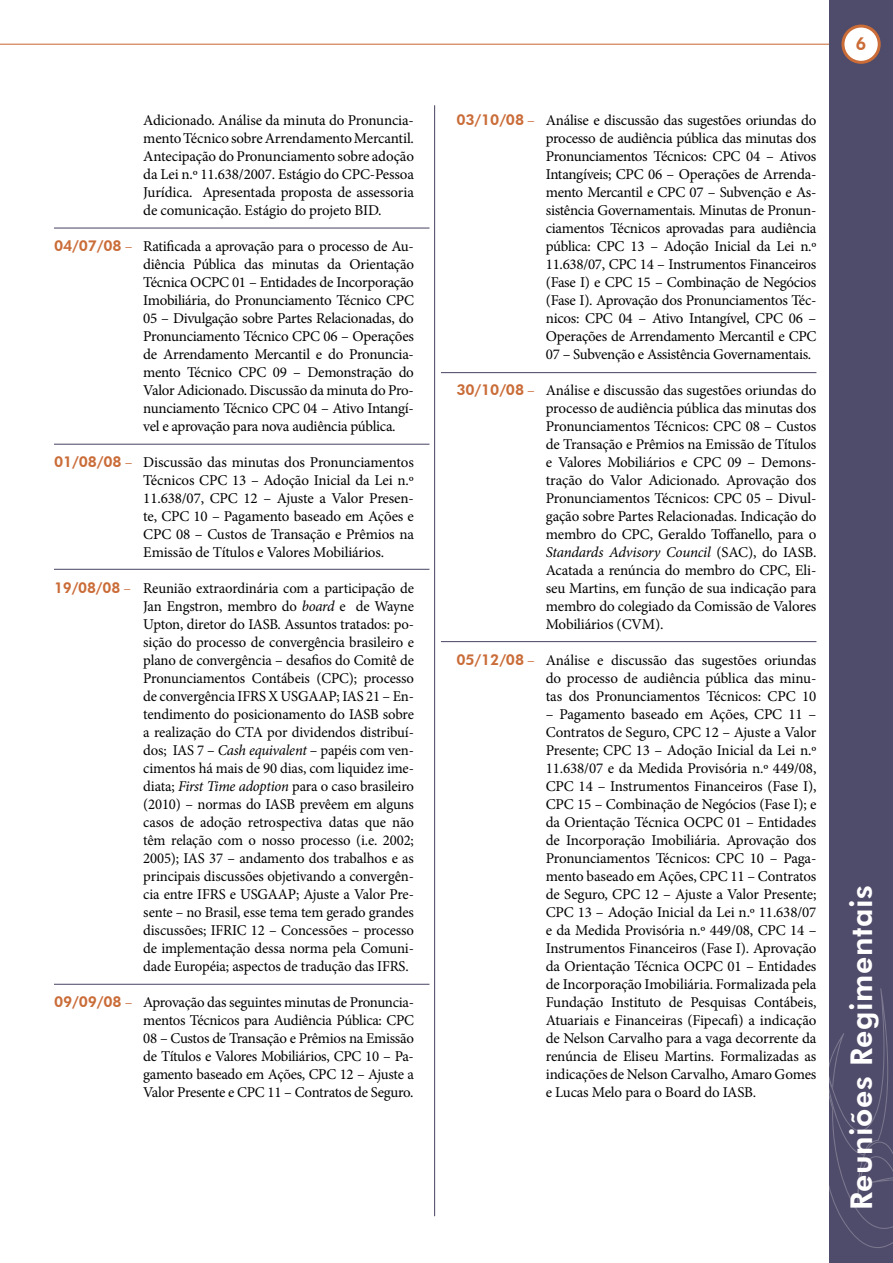
<style>
.page{position:relative;width:893px;height:1263px;background:#fff}
.page>*{position:absolute;margin:0;border:0;box-sizing:border-box;transform-origin:0 0}
.t1{font:800 30px "Futura BT";letter-spacing:.02em;color:#fff}
.t2{font:800 18px "Futura BT";color:#ca6c38}
.t3{font:15px/18px "Minion Pro";letter-spacing:-.015em;color:#000;text-align:justify}
.s1{font-family:"Futura BT";font-weight:800;color:#ca6c38}
.s2{color:#ca6c38}
.s3{font-style:italic}
</style>
<div class="page">
<hr style="left:0;top:44px;width:848px;height:1px;background:#ca6c38">
<div style="left:829px;top:0;width:64px;height:1263px;background:#4f4b6a"></div>
<div style="left:843px;top:26px;width:36px;height:36px;background:#fff;border-radius:50%"></div>
<div style="left:841px;top:25px;width:40px;height:39px;border:3px solid #ca6c38;border-radius:50%"></div>
<svg style="left:829px;top:988px;width:64px;height:260px"></svg>
<hr style="left:54px;top:227px;width:375px;height:2px;background:#4f4b6a">
<hr style="left:54px;top:444px;width:375px;height:1px;background:#4f4b6a">
<hr style="left:54px;top:569px;width:375px;height:1px;background:#4f4b6a">
<hr style="left:54px;top:984px;width:375px;height:1px;background:#4f4b6a">
<hr style="left:441px;top:372px;width:375px;height:1px;background:#4f4b6a">
<hr style="left:441px;top:641px;width:375px;height:1px;background:#4f4b6a">
<hr style="left:434px;top:105px;width:1px;height:1111px;background:#4f4b6a">
<p class="t3" style="left:143px;top:111px;width:272px">Adicionado. Análise da minuta do Pronuncia&shy;mento Técnico sobre Arrendamento Mercantil.<br>Antecipação do Pronunciamento sobre adoção da Lei n.º 11.638/2007. Estágio do CPC-Pessoa Jurídica. Apresentada proposta de assessoria de comunicação. Estágio do projeto BID.</p>
<p class="t3" style="left:143px;top:237px;width:272px;text-indent:-89px"><span class="s1">04/07/08</span> <span class="s2">–</span> Ratificada a aprovação para o processo de Au&shy;diência Pública das minutas da Orientação Técnica OCPC 01 – Entidades de Incorporação Imobiliária, do Pronunciamento Técnico CPC 05 – Divulgação sobre Partes Relacionadas, do Pronunciamento Técnico CPC 06 – Operações de Arrendamento Mercantil e do Pronuncia&shy;mento Técnico CPC 09 – Demonstração do Valor Adicionado. Discussão da minuta do Pro&shy;nunciamento Técnico CPC 04 – Ativo Intangí&shy;vel e aprovação para nova audiência pública.</p>
<p class="t3" style="left:143px;top:453px;width:272px;text-indent:-89px"><span class="s1">01/08/08</span> <span class="s2">–</span> Discussão das minutas dos Pronunciamentos Técnicos CPC 13 – Adoção Inicial da Lei n.º 11.638/07, CPC 12 – Ajuste a Valor Presen&shy;te, CPC 10 – Pagamento baseado em Ações e CPC 08 – Custos de Transação e Prêmios na Emissão de Títulos e Valores Mobiliários.</p>
<p class="t3" style="left:143px;top:579px;width:272px;text-indent:-89px"><span class="s1">19/08/08</span> <span class="s2">–</span> Reunião extraordinária com a participação de Jan Engstron, membro do <span class="s3">board</span> e de Wayne Upton, diretor do IASB. Assuntos tratados: po&shy;sição do processo de convergência brasileiro e plano de convergência – desafios do Comitê de Pronunciamentos Contábeis (CPC); processo de convergência IFRS X USGAAP; IAS 21 – En&shy;tendimento do posicionamento do IASB sobre a realização do CTA por dividendos distribuí&shy;dos; IAS 7 – <span class="s3">Cash equivalent</span> – papéis com ven&shy;cimentos há mais de 90 dias, com liquidez ime&shy;diata; <span class="s3">First Time adoption</span> para o caso brasileiro (2010) – normas do IASB prevêem em alguns casos de adoção retrospectiva datas que não têm relação com o nosso processo (i.e. 2002; 2005); IAS 37 – andamento dos trabalhos e as principais discussões objetivando a convergên&shy;cia entre IFRS e USGAAP; Ajuste a Valor Pre&shy;sente – no Brasil, esse tema tem gerado grandes discussões; IFRIC 12 – Concessões – processo de implementação dessa norma pela Comuni&shy;dade Européia; aspectos de tradução das IFRS.</p>
<p class="t3" style="left:143px;top:993px;width:272px;text-indent:-89px"><span class="s1">09/09/08</span> <span class="s2">–</span> Aprovação das seguintes minutas de Pronuncia&shy;mentos Técnicos para Audiência Pública: CPC 08 – Custos de Transação e Prêmios na Emissão de Títulos e Valores Mobiliários, CPC 10 – Pa&shy;gamento baseado em Ações, CPC 12 – Ajuste a Valor Presente e CPC 11 – Contratos de Seguro.</p>
<p class="t3" style="left:546px;top:112px;width:272px;text-indent:-89px"><span class="s1">03/10/08</span> <span class="s2">–</span> Análise e discussão das sugestões oriundas do processo de audiência pública das minutas dos Pronunciamentos Técnicos: CPC 04 – Ativos Intangíveis; CPC 06 – Operações de Arrenda&shy;mento Mercantil e CPC 07 – Subvenção e As&shy;sistência Governamentais. Minutas de Pronun&shy;ciamentos Técnicos aprovadas para audiência pública: CPC 13 – Adoção Inicial da Lei n.º 11.638/07, CPC 14 – Instrumentos Financeiros (Fase I) e CPC 15 – Combinação de Negócios (Fase I). Aprovação dos Pronunciamentos Téc&shy;nicos: CPC 04 – Ativo Intangível, CPC 06 – Operações de Arrendamento Mercantil e CPC 07 – Subvenção e Assistência Governamentais.</p>
<p class="t3" style="left:546px;top:382px;width:272px;text-indent:-89px"><span class="s1">30/10/08</span> <span class="s2">–</span> Análise e discussão das sugestões oriundas do processo de audiência pública das minutas dos Pronunciamentos Técnicos: CPC 08 – Custos de Transação e Prêmios na Emissão de Títulos e Valores Mobiliários e CPC 09 – Demons&shy;tração do Valor Adicionado. Aprovação dos Pronunciamentos Técnicos: CPC 05 – Divul&shy;gação sobre Partes Relacionadas. Indicação do membro do CPC, Geraldo Toffanello, para o <span class="s3">Standards Advisory Council</span> (SAC), do IASB.<br>Acatada a renúncia do membro do CPC, Eli&shy;seu Martins, em função de sua indicação para membro do colegiado da Comissão de Valores Mobiliários (CVM).</p>
<p class="t3" style="left:546px;top:652px;width:272px;text-indent:-89px"><span class="s1">05/12/08</span> <span class="s2">–</span> Análise e discussão das sugestões oriundas do processo de audiência pública das minu&shy;tas dos Pronunciamentos Técnicos: CPC 10</p>
<p class="t3" style="left:546px;top:706px;width:272px">– Pagamento baseado em Ações, CPC 11 – Contratos de Seguro, CPC 12 – Ajuste a Valor Presente; CPC 13 – Adoção Inicial da Lei n.º 11.638/07 e da Medida Provisória n.º 449/08, CPC 14 – Instrumentos Financeiros (Fase I), CPC 15 – Combinação de Negócios (Fase I); e da Orientação Técnica OCPC 01 – Entidades de Incorporação Imobiliária. Aprovação dos Pronunciamentos Técnicos: CPC 10 – Paga&shy;mento baseado em Ações, CPC 11 – Contratos de Seguro, CPC 12 – Ajuste a Valor Presente; CPC 13 – Adoção Inicial da Lei n.º 11.638/07 e da Medida Provisória n.º 449/08, CPC 14 – Instrumentos Financeiros (Fase I). Aprovação da Orientação Técnica OCPC 01 – Entidades de Incorporação Imobiliária. Formalizada pela Fundação Instituto de Pesquisas Contábeis, Atuariais e Financeiras (Fipecafi) a indicação de Nelson Carvalho para a vaga decorrente da renúncia de Eliseu Martins. Formalizadas as indicações de Nelson Carvalho, Amaro Gomes e Lucas Melo para o Board do IASB.</p>
<p class="t2" style="left:855px;top:33px;width:13px">6</p>
<h1 class="t1" style="left:843px;top:1210px;width:326px;rotate:-90deg">Reuniões Regimentais</h1>
</div>
